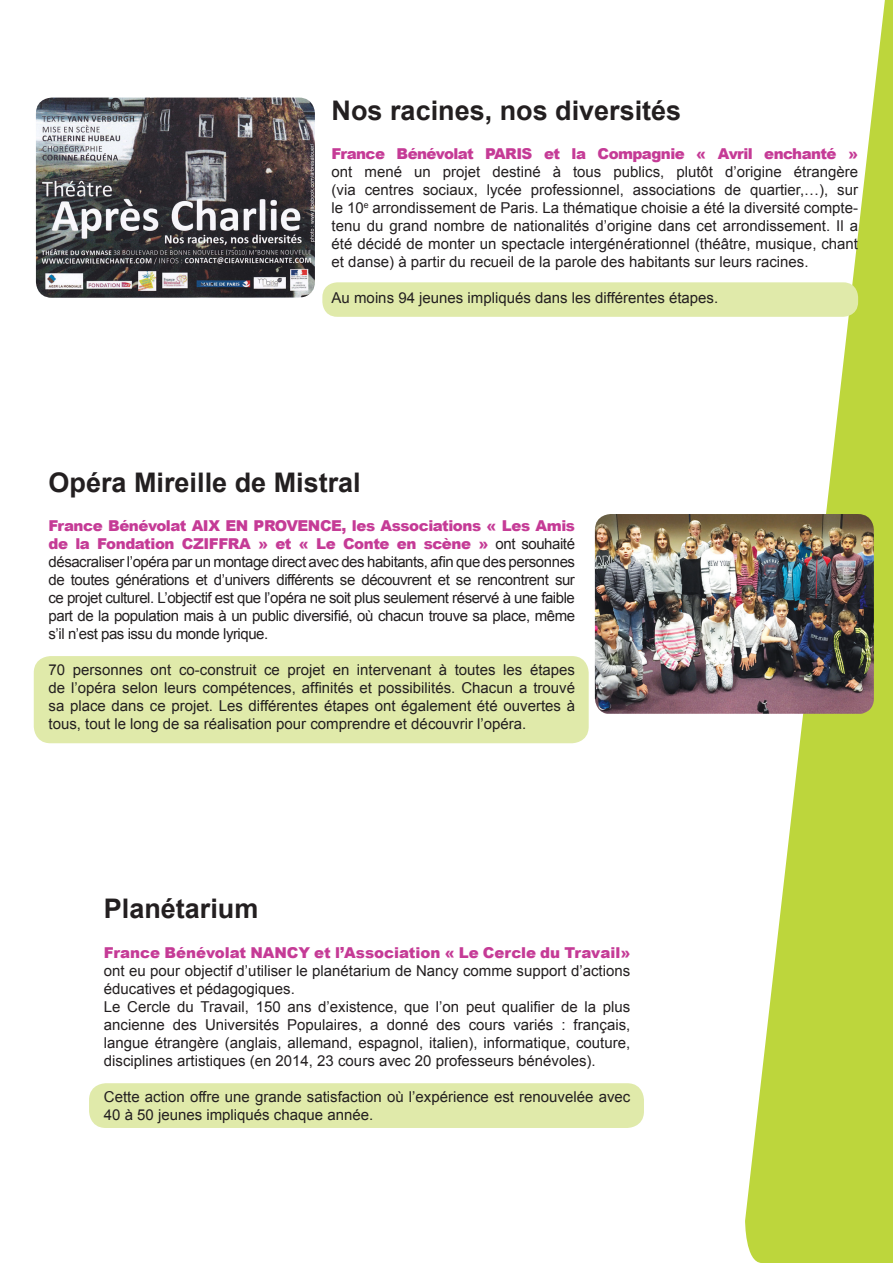
<style>
.page{position:relative;width:893px;height:1263px;background:#fff}
.page>*{position:absolute;margin:0;border:0;box-sizing:border-box;transform-origin:0 0}
.t1{font:700 27px "Arial";color:#231f20}
.t2{font:15px/18px "Arial";color:#231f20;text-align:justify}
.t3{font:900 15px/18px "Arial";letter-spacing:-.03em;color:#c53b96}
.s1{font-weight:900;color:#c53b96}
</style>
<div class="page">
<svg style="left:745px;top:0;width:148px;height:1263px;fill:#bdd63c"></svg>
<div style="left:34px;top:656px;width:555px;height:87px;background:#e0eaaa;border-radius:17px"></div>
<div style="left:89px;top:1083px;width:555px;height:45px;background:#e0eaaa;border-radius:17px"></div>
<div style="left:322px;top:282px;width:536px;height:35px;background:#e0eaaa;border-radius:15px"></div>
<img style="left:36px;top:98px;width:279px;height:200px">
<img style="left:595px;top:514px;width:279px;height:200px">
<h1 class="t1" style="left:332px;top:92px;width:351px">Nos racines, nos diversités</h1>
<p class="t3" style="left:332px;top:144px;width:164px">France Bénévolat PARIS</p>
<p class="t3" style="left:544px;top:144px;width:316px">et la Compagnie « Avril enchanté »</p>
<p class="t2" style="left:332px;top:163px;width:528px">ont mené un projet destiné à tous publics, plutôt d’origine étrangère (via centres sociaux, lycée professionnel, associations de quartier,…), sur le 10<sup>e</sup> arrondissement de Paris. La thématique choisie a été la diversité compte&shy;tenu du grand nombre de nationalités d’origine dans cet arrondissement. Il a été décidé de monter un spectacle intergénérationnel (théâtre, musique, chant et danse) à partir du recueil de la parole des habitants sur leurs racines.</p>
<p class="t2" style="left:332px;top:289px;width:388px">Au moins 94 jeunes impliqués dans les différentes étapes.</p>
<h1 class="t1" style="left:49px;top:464px;width:314px">Opéra Mireille de Mistral</h1>
<p class="t3" style="left:49px;top:516px;width:528px">France Bénévolat Aix en Provence, les Associations « Les Amis de la Fondation CZI FFRA</p>
<p class="t2" style="left:49px;top:535px;width:528px;text-indent:210px"><span class="s1">» et « Le Conte en scène »</span> ont souhaité désacraliser l’opéra par un montage direct avec des habitants, afin que des personnes de toutes générations et d’univers différents se découvrent et se rencontrent sur ce projet culturel. L’objectif est que l’opéra ne soit plus seulement réservé à une faible part de la population mais à un public diversifié, où chacun trouve sa place, même s’il n’est pas issu du monde lyrique.</p>
<p class="t2" style="left:49px;top:661px;width:528px">70 personnes ont co-construit ce projet en intervenant à toutes les étapes de l’opéra selon leurs compétences, affinités et possibilités. Chacun a trouvé sa place dans ce projet. Les différentes étapes ont également été ouvertes à tous, tout le long de sa réalisation pour comprendre et découvrir l’opéra.</p>
<h1 class="t1" style="left:104px;top:891px;width:156px">Planétarium</h1>
<p class="t3" style="left:104px;top:943px;width:160px">France Bénévolat NANC</p>
<p class="t3" style="left:299px;top:943px;width:333px">Y et l’Association « Le Cercle du Travail»</p>
<p class="t2" style="left:104px;top:962px;width:528px;text-align:left">ont eu pour objectif d’utiliser le planétarium de Nancy comme support d’actions éducatives et pédagogiques.<br>Le Cercle du Travail, 150 ans d’existence, que l’on peut qualifier de la plus ancienne des Universités Populaires, a donné des cours variés : français, langue étrangère (anglais, allemand, espagnol, italien), informatique, couture, disciplines artistiques (en 2014, 23 cours avec 20 professeurs bénévoles).</p>
<p class="t2" style="left:104px;top:1088px;width:528px">Cette action offre une grande satisfaction où l’expérience est renouvelée avec<br>40 à 50 jeunes impliqués chaque année.</p>
</div>
